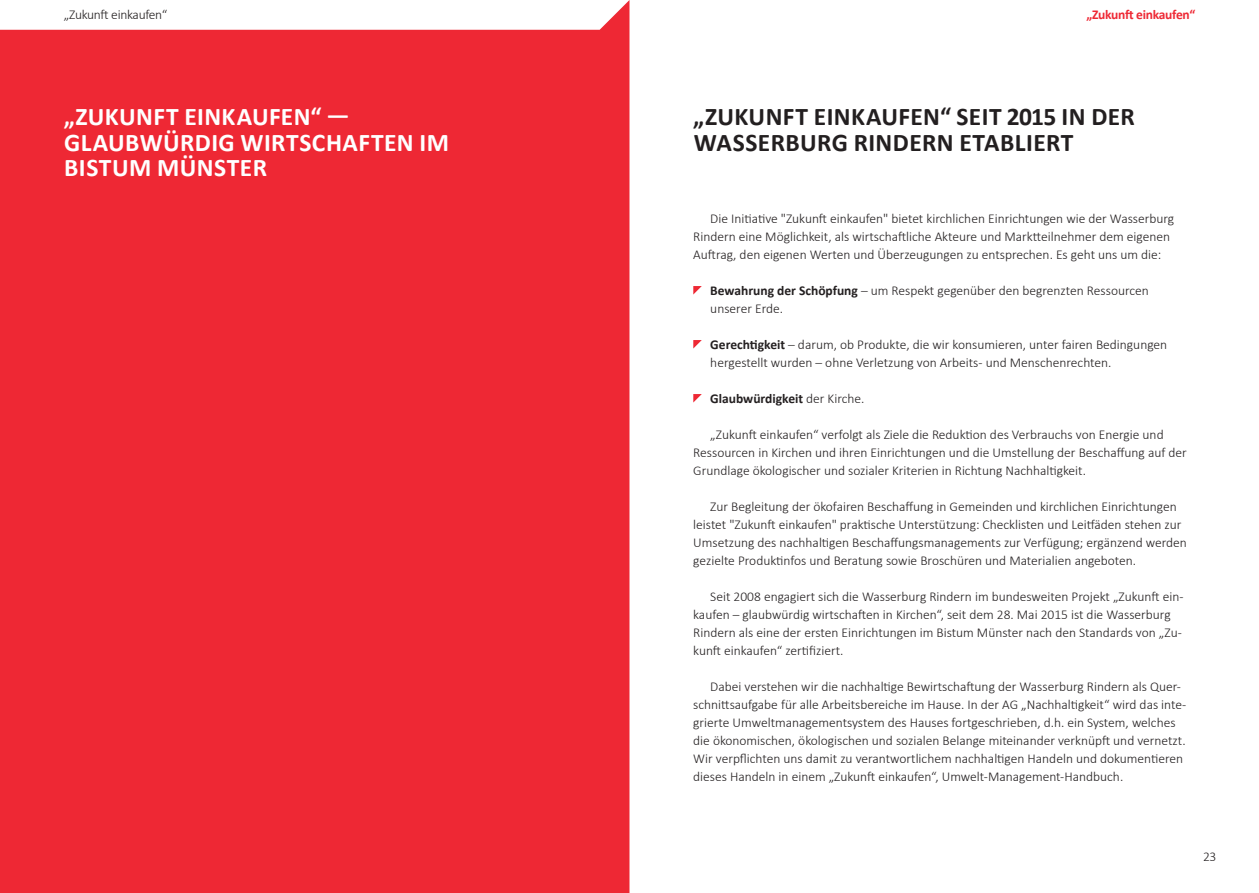
<style>
.page{position:relative;width:1259px;height:893px;background:#fff}
.page>*{position:absolute;margin:0;border:0;box-sizing:border-box;transform-origin:0 0}
.t1{font:700 25.5px/25.5px "Calibri";letter-spacing:.015em;color:#fff}
.t2{font:700 25.5px/25.5px "Calibri";letter-spacing:.015em;color:#231f20}
.t3{font:300 13.5px/18px "Calibri";color:#231f20}
.t4{font:700 13.5px "Calibri";color:#231f20}
.t5{font:300 13.5px "Calibri";letter-spacing:-.02em;color:#231f20}
.t6{font:700 13.5px "Calibri";letter-spacing:-.02em;color:#ee2834}
.s1{font-weight:700}
.s2{font-weight:300}
</style>
<div class="page">
<div style="left:0;top:0;width:629px;height:893px;background:#ee2834"></div>
<svg style="left:693px;top:286px;width:9px;height:9px"></svg>
<svg style="left:693px;top:340px;width:9px;height:9px"></svg>
<svg style="left:693px;top:394px;width:9px;height:9px"></svg>
<p class="t5" style="left:64px;top:6px;width:105px">„Zukunft einkaufen“</p>
<p class="t6" style="left:1086px;top:6px;width:110px">„Zukunft einkaufen“</p>
<h1 class="t1" style="left:64px;top:104px;width:387px">„ZUKUNFT EINKAUFEN“ —<br>GLAUBWÜRDIG WIRTSCHAFTEN IM<br>BISTUM MÜNSTER</h1>
<h1 class="t2" style="left:693px;top:104px;width:443px">„ZUKUNFT EINKAUFEN“ SEIT 2015 IN DER<br>WASSERBURG RINDERN ETABLIERT</h1>
<p class="t3" style="left:693px;top:208px;width:482px;text-indent:17px">Die Initiative "Zukunft einkaufen" bietet kirchlichen Einrichtungen wie der Wasserburg<br>Rindern eine Möglichkeit, als wirtschaftliche Akteure und Marktteilnehmer dem eigenen<br>Auftrag, den eigenen Werten und Überzeugungen zu entsprechen. Es geht uns um die:</p>
<p class="t3" style="left:710px;top:280px;width:440px"><span class="s1">Bewahrung der Schöpfung</span> – um Respekt gegenüber den begrenzten Ressourcen unserer Erde.</p>
<p class="t3" style="left:710px;top:334px;width:458px"><span class="s1">Gerechtigkeit</span> – darum, ob Produkte, die wir konsumieren, unter fairen Bedingungen hergestellt wurden – ohne Verletzung von Arbeits- und Menschenrechten.</p>
<p class="t4" style="left:710px;top:389px;width:156px">Glaubwürdigkeit <span class="s2">der Kirche.</span></p>
<p class="t3" style="left:693px;top:424px;width:495px;text-indent:17px">„Zukunft einkaufen“ verfolgt als Ziele die Reduktion des Verbrauchs von Energie und<br>Ressourcen in Kirchen und ihren Einrichtungen und die Umstellung der Beschaffung auf der<br>Grundlage ökologischer und sozialer Kriterien in Richtung Nachhaltigkeit.</p>
<p class="t3" style="left:693px;top:496px;width:495px;text-indent:17px">Zur Begleitung der ökofairen Beschaffung in Gemeinden und kirchlichen Einrichtungen leistet "Zukunft einkaufen" praktische Unterstützung: Checklisten und Leitfäden stehen zur Umsetzung des nachhaltigen Beschaffungsmanagements zur Verfügung; ergänzend werden gezielte Produktinfos und Beratung sowie Broschüren und Materialien angeboten.</p>
<p class="t3" style="left:693px;top:586px;width:492px;text-indent:17px">Seit 2008 engagiert sich die Wasserburg Rindern im bundesweiten Projekt „Zukunft ein&shy;kaufen – glaubwürdig wirtschaften in Kirchen“, seit dem 28. Mai 2015 ist die Wasserburg Rindern als eine der ersten Einrichtungen im Bistum Münster nach den Standards von „Zu&shy;kunft einkaufen“ zertifiziert.</p>
<p class="t3" style="left:693px;top:676px;width:494px;text-indent:17px">Dabei verstehen wir die nachhaltige Bewirtschaftung der Wasserburg Rindern als Quer&shy;schnittsaufgabe für alle Arbeitsbereiche im Hause. In der AG „Nachhaltigkeit“ wird das inte&shy;grierte Umweltmanagementsystem des Hauses fortgeschrieben, d.h. ein System, welches die ökonomischen, ökologischen und sozialen Belange miteinander verknüpft und vernetzt.<br>Wir verpflichten uns damit zu verantwortlichem nachhaltigen Handeln und dokumentieren dieses Handeln in einem „Zukunft einkaufen“, Umwelt-Management-Handbuch.</p>
<p class="t3" style="left:1203px;top:846px;width:15px">23</p>
</div>
